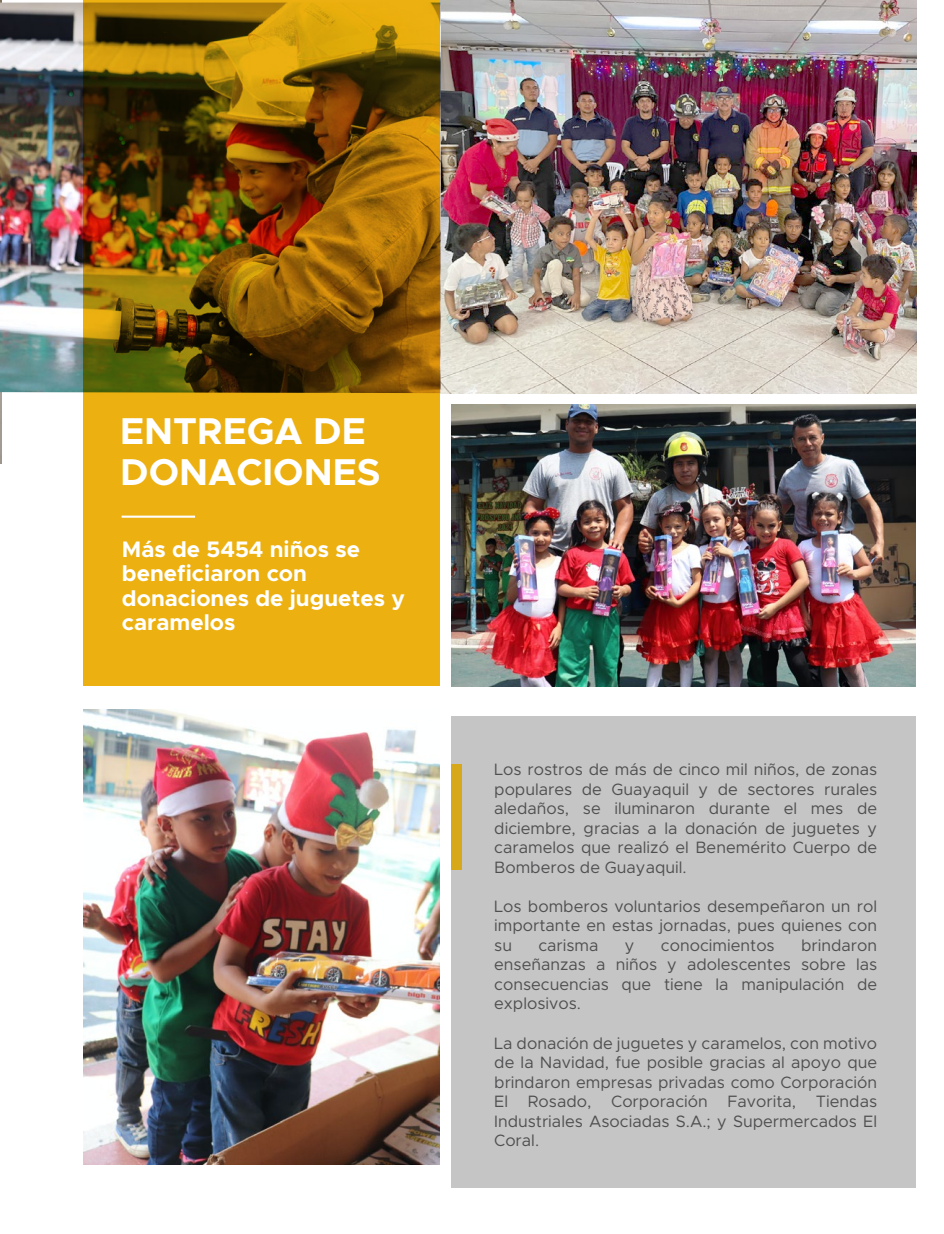
<style>
.page{position:relative;width:944px;height:1234px;background:#fff}
.page>*{position:absolute;margin:0;border:0;box-sizing:border-box;transform-origin:0 0}
.t1{font:700 37.5px/40.3px "Metropolis";color:#fff}
.t2{font:700 22.5px/24.3px "Metropolis";color:#fff}
.t3{font:16.5px/19.5px "Metropolis";color:#4f4f51;text-align:justify}
</style>
<div class="page">
<div style="left:451px;top:716px;width:465px;height:470px;background:#c5c5c5"></div>
<div style="left:451px;top:763px;width:11px;height:106px;background:#d7a819"></div>
<img style="left:0;top:0;width:1px;height:463px">
<img style="left:451px;top:404px;width:465px;height:282px">
<img style="left:440px;top:0;width:477px;height:394px">
<img style="left:0;top:3px;width:441px;height:390px">
<svg style="left:84px;top:0;width:356px;height:685px;background:#ab7c0b"></svg>
<hr style="left:122px;top:515px;width:73px;height:2px;background:#fff">
<img style="left:84px;top:709px;width:355px;height:454px">
<h1 class="t1" style="left:120px;top:411px;width:262px">ENTREGA DE<br>DONACIONES</h1>
<h2 class="t2" style="left:122px;top:537px;width:285px">Más de 5454 niños se beneficiaron con donaciones de juguetes y caramelos</h2>
<p class="t3" style="left:494px;top:759px;width:384px">Los rostros de más de cinco mil niños, de zonas populares de Guayaquil y de sectores rurales aledaños, se iluminaron durante el mes de diciembre, gracias a la donación de juguetes y caramelos que realizó el Benemérito Cuerpo de Bomberos de Guayaquil.</p>
<p class="t3" style="left:494px;top:896px;width:384px">Los bomberos voluntarios desempeñaron un rol importante en estas jornadas, pues quienes con su</p>
<p class="t3" style="left:494px;top:935px;width:384px;text-indent:307px">brindaron enseñanzas a niños y adolescentes sobre las consecuencias que tiene la manipulación de explosivos.</p>
<p class="t3" style="left:494px;top:1032px;width:384px">La donación de juguetes y caramelos, con motivo de la Navidad, fue posible gracias al apoyo que brindaron empresas privadas como Corporación El Rosado, Corporación Favorita, Tiendas Industriales Asociadas S.A.; y Supermercados El Coral.</p>
<p class="t3" style="left:538px;top:935px;width:62px">carisma</p>
<p class="t3" style="left:625px;top:935px;width:11px">y</p>
<p class="t3" style="left:661px;top:935px;width:115px">conocimientos</p>
</div>
